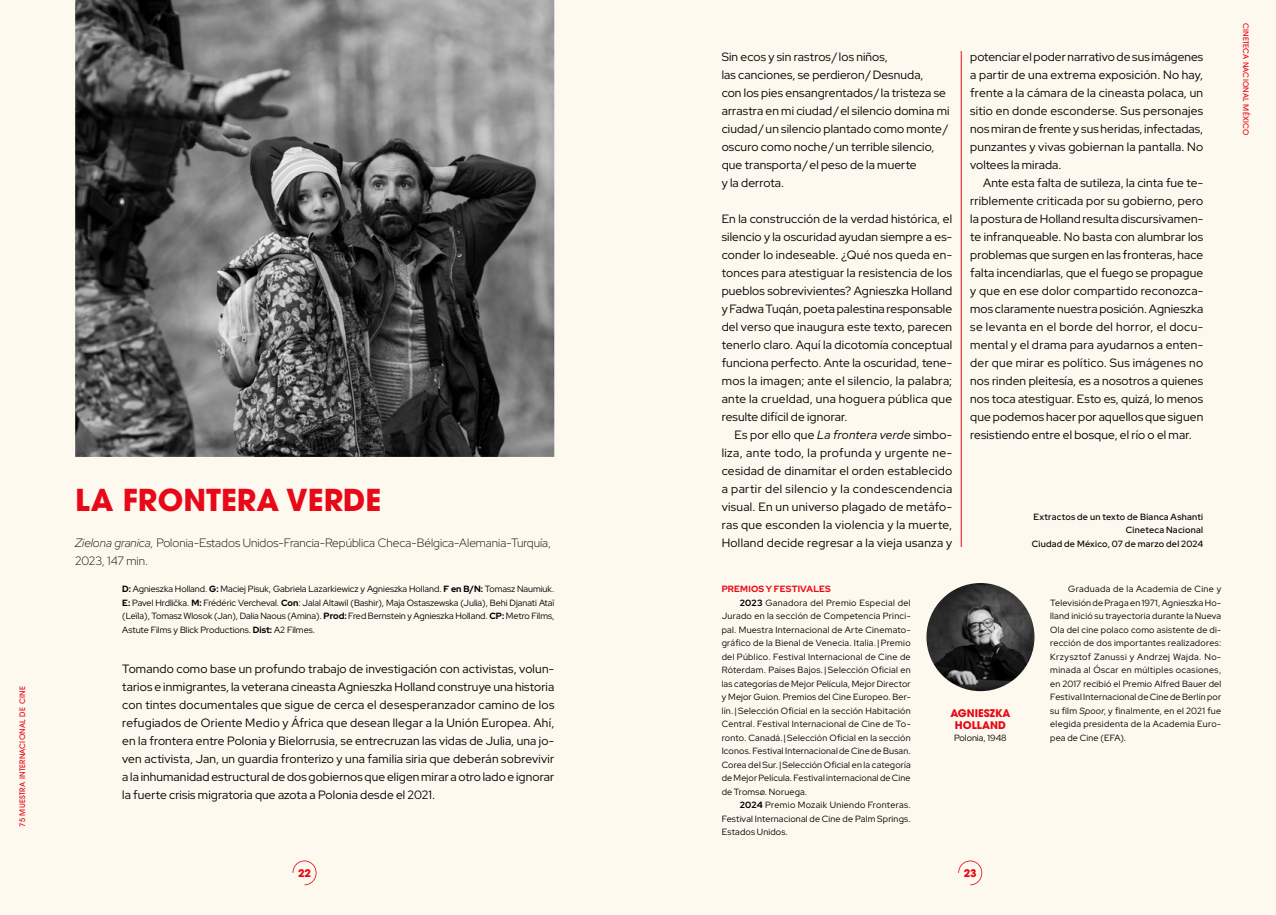
<style>
.page{position:relative;width:1276px;height:915px;background:#fff}
.page>*{position:absolute;margin:0;border:0;box-sizing:border-box;transform-origin:0 0}
.t1{font:700 30px "ITC Avant Garde Pro";color:#e80817}
.t2{font:12px/18px "Red Hat Display";letter-spacing:.01em;color:#000;text-align:justify}
.t3{font:300 12px/18px "Red Hat Display";color:#000}
.t4{font:700 10.5px/12px "ITC Avant Garde Pro";color:#e80817;text-align:center}
.t5{font:9px/13.5px "Red Hat Display";letter-spacing:.02em;color:#000;text-align:justify}
.t6{font:600 9px/13.5px "Red Hat Display";letter-spacing:.03em;color:#000;text-align:right}
.t7{font:9px "Red Hat Display";letter-spacing:.04em;color:#000}
.t8{font:700 9px "Red Hat Display";letter-spacing:.02em;color:#e80817}
.t9{font:9px "Red Hat Display";color:#000}
.t10{font:500 7.5px "ITC Avant Garde Pro";letter-spacing:.03em;color:#e80817}
.s1{font-style:italic}
.s2{font-weight:700}
</style>
<div class="page">
<div style="left:638px;top:0;width:638px;height:914px;background:#fdf9ef"></div>
<div style="left:0;top:0;width:638px;height:914px;background:#fdf9ef"></div>
<svg style="left:958px;top:860px;width:24px;height:24px"></svg>
<svg style="left:292px;top:860px;width:24px;height:24px"></svg>
<img style="left:75px;top:0;width:479px;height:457px">
<hr style="left:961px;top:51px;width:1px;height:496px;background:#e80817">
<img style="left:926px;top:583px;width:108px;height:108px;border-radius:54px">
<p class="t10" style="left:18px;top:826px;width:142px;rotate:-90deg">75 MUESTRA INTERNACIONAL DE CINE</p>
<h1 class="t1" style="left:75px;top:479px;width:308px">LA FRONTERA VERDE</h1>
<p class="t3" style="left:75px;top:533px;width:477px"><span class="s1">Zielona granica,</span> Polonia-Estados Unidos-Francia-República Checa-Bélgica-Alemania-Turquía,<br>2023, 147 min.</p>
<p class="t5" style="left:122px;top:582px;width:433px"><span class="s2">D:</span> Agnieszka Holland. <span class="s2">G:</span> Maciej Pisuk, Gabriela Lazarkiewicz y Agnieszka Holland. <span class="s2">F en B/N:</span> Tomasz Naumiuk.<br><span class="s2">E:</span> Pavel Hrdlička. <span class="s2">M:</span> Frédéric Vercheval. <span class="s2">Con</span>: Jalal Altawil (Bashir), Maja Ostaszewska (Julia), Behi Djanati Ataï (Leïla), Tomasz Wlosok (Jan), Dalia Naous (Amina). <span class="s2">Prod:</span> Fred Bernstein y Agnieszka Holland. <span class="s2">CP:</span> Metro Films, Astute Films y Blick Productions. <span class="s2">Dist:</span> A2 Filmes.</p>
<p class="t2" style="left:122px;top:659px;width:433px">Tomando como base un profundo trabajo de investigación con activistas, volun&shy;tarios e inmigrantes, la veterana cineasta Agnieszka Holland construye una historia con tintes documentales que sigue de cerca el desesperanzador camino de los refugiados de Oriente Medio y África que desean llegar a la Unión Europea. Ahí, en la frontera entre Polonia y Bielorrusia, se entrecruzan las vidas de Julia, una jo&shy;ven activista, Jan, un guardia fronterizo y una familia siria que deberán sobrevivir a la inhumanidad estructural de dos gobiernos que eligen mirar a otro lado e ignorar la fuerte crisis migratoria que azota a Polonia desde el 2021.</p>
<p class="t2" style="left:721px;top:47px;width:229px;text-align:left">Sin ecos y sin rastros/los niños,<br>las canciones, se perdieron/Desnuda,<br>con los pies ensangrentados/la tristeza se arrastra en mi ciudad/el silencio domina mi ciudad/un silencio plantado como monte/ oscuro como noche/un terrible silencio, que transporta/el peso de la muerte<br>y la derrota.</p>
<p class="t2" style="left:721px;top:209px;width:232px">En la construcción de la verdad histórica, el silencio y la oscuridad ayudan siempre a es&shy;conder lo indeseable. ¿Qué nos queda en&shy;tonces para atestiguar la resistencia de los pueblos sobrevivientes? Agnieszka Holland y Fadwa Tuqán, poeta palestina responsable del verso que inaugura este texto, parecen tenerlo claro. Aquí la dicotomía conceptual funciona perfecto. Ante la oscuridad, tene&shy;mos la imagen; ante el silencio, la palabra; ante la crueldad, una hoguera pública que resulte difícil de ignorar.</p>
<p class="t2" style="left:721px;top:425px;width:232px;text-indent:13px">Es por ello que <span class="s1">La frontera verde</span> simbo&shy;liza, ante todo, la profunda y urgente ne&shy;cesidad de dinamitar el orden establecido a partir del silencio y la condescendencia visual. En un universo plagado de metáfo&shy;ras que esconden la violencia y la muerte, Holland decide regresar a la vieja usanza y</p>
<p class="t2" style="left:970px;top:47px;width:234px">potenciar el poder narrativo de sus imágenes a partir de una extrema exposición. No hay, frente a la cámara de la cineasta polaca, un sitio en donde esconderse. Sus personajes nos miran de frente y sus heridas, infectadas, punzantes y vivas gobiernan la pantalla. No voltees la mirada.</p>
<p class="t2" style="left:970px;top:173px;width:234px;text-indent:13px">Ante esta falta de sutileza, la cinta fue te&shy;rriblemente criticada por su gobierno, pero la postura de Holland resulta discursivamen&shy;te infranqueable. No basta con alumbrar los problemas que surgen en las fronteras, hace falta incendiarlas, que el fuego se propague y que en ese dolor compartido reconozca&shy;mos claramente nuestra posición. Agnieszka se levanta en el borde del horror, el docu&shy;mental y el drama para ayudarnos a enten&shy;der que mirar es político. Sus imágenes no nos rinden pleitesía, es a nosotros a quienes nos toca atestiguar. Esto es, quizá, lo menos que podemos hacer por aquellos que siguen resistiendo entre el bosque, el río o el mar.</p>
<p class="t6" style="left:1032px;top:509px;width:173px">Extractos de un texto de Bianca Ashanti<br>Cineteca Nacional<br>Ciudad de México, 07 de marzo del 2024</p>
<p class="t5" style="left:1050px;top:582px;width:172px;text-indent:18px">Graduada de la Academia de Cine y Televisión de Praga en 1971, Agnieszka Ho&shy;lland inició su trayectoria durante la Nueva Ola del cine polaco como asistente de di&shy;rección de dos importantes realizadores:<br>Krzysztof Zanussi y Andrzej Wajda. No&shy;minada al Óscar en múltiples ocasiones, en 2017 recibió el Premio Alfred Bauer del Festival Internacional de Cine de Berlín por su film <span class="s1">Spoor</span>, y finalmente, en el 2021 fue elegida presidenta de la Academia Euro&shy;pea de Cine (EFA).</p>
<p class="t8" style="left:721px;top:583px;width:111px">PREMIOS Y FESTIVALES</p>
<p class="t7" style="left:739px;top:596px;width:172px"><span class="s2">2023</span> Ganadora del Premio Especial del</p>
<p class="t5" style="left:721px;top:609px;width:190px">Jurado en la sección de Competencia Princi-</p>
<p class="t5" style="left:721px;top:622px;width:190px">pal. Muestra Internacional de Arte Cinemato-</p>
<p class="t5" style="left:721px;top:636px;width:190px">gráfico de la Bienal de Venecia. Italia.|Premio</p>
<p class="t5" style="left:721px;top:649px;width:190px">del Público. Festival Internacional de Cine de</p>
<p class="t5" style="left:721px;top:663px;width:190px">Róterdam. Países Bajos.|Selección Oficial en</p>
<p class="t5" style="left:721px;top:676px;width:190px">las categorías de Mejor Película, Mejor Director</p>
<p class="t5" style="left:721px;top:690px;width:190px">y Mejor Guion. Premios del Cine Europeo. Ber-</p>
<p class="t5" style="left:721px;top:703px;width:190px">lín.|Selección Oficial en la sección Habitación</p>
<p class="t5" style="left:721px;top:717px;width:190px">Central. Festival Internacional de Cine de To-</p>
<p class="t5" style="left:721px;top:730px;width:190px">ronto. Canadá.|Selección Oficial en la sección</p>
<p class="t5" style="left:721px;top:744px;width:190px">Iconos. Festival Internacional de Cine de Busan.</p>
<p class="t5" style="left:721px;top:757px;width:190px">Corea del Sur.|Selección Oficial en la categoría</p>
<p class="t5" style="left:721px;top:771px;width:190px">de Mejor Película. Festival internacional de Cine</p>
<p class="t5" style="left:721px;top:784px;width:87px">de Tromsø. Noruega.</p>
<p class="t5" style="left:739px;top:798px;width:172px"><span class="s2">2024</span> Premio Mozaik Uniendo Fronteras.</p>
<p class="t5" style="left:721px;top:811px;width:190px">Festival Internacional de Cine de Palm Springs.</p>
<p class="t5" style="left:721px;top:825px;width:68px">Estados Unidos.</p>
<p class="t4" style="left:950px;top:706px;width:61px">AGNIESZKA<br>HOLLAND</p>
<p class="t9" style="left:954px;top:731px;width:54px">Polonia, 1948</p>
<p class="t4" style="left:298px;top:866px;width:14px">22</p>
<p class="t4" style="left:963px;top:866px;width:14px">23</p>
<p class="t10" style="left:1250px;top:23px;width:114px;rotate:90deg">CINETECA NACIONAL MÉXICO</p>
</div>
